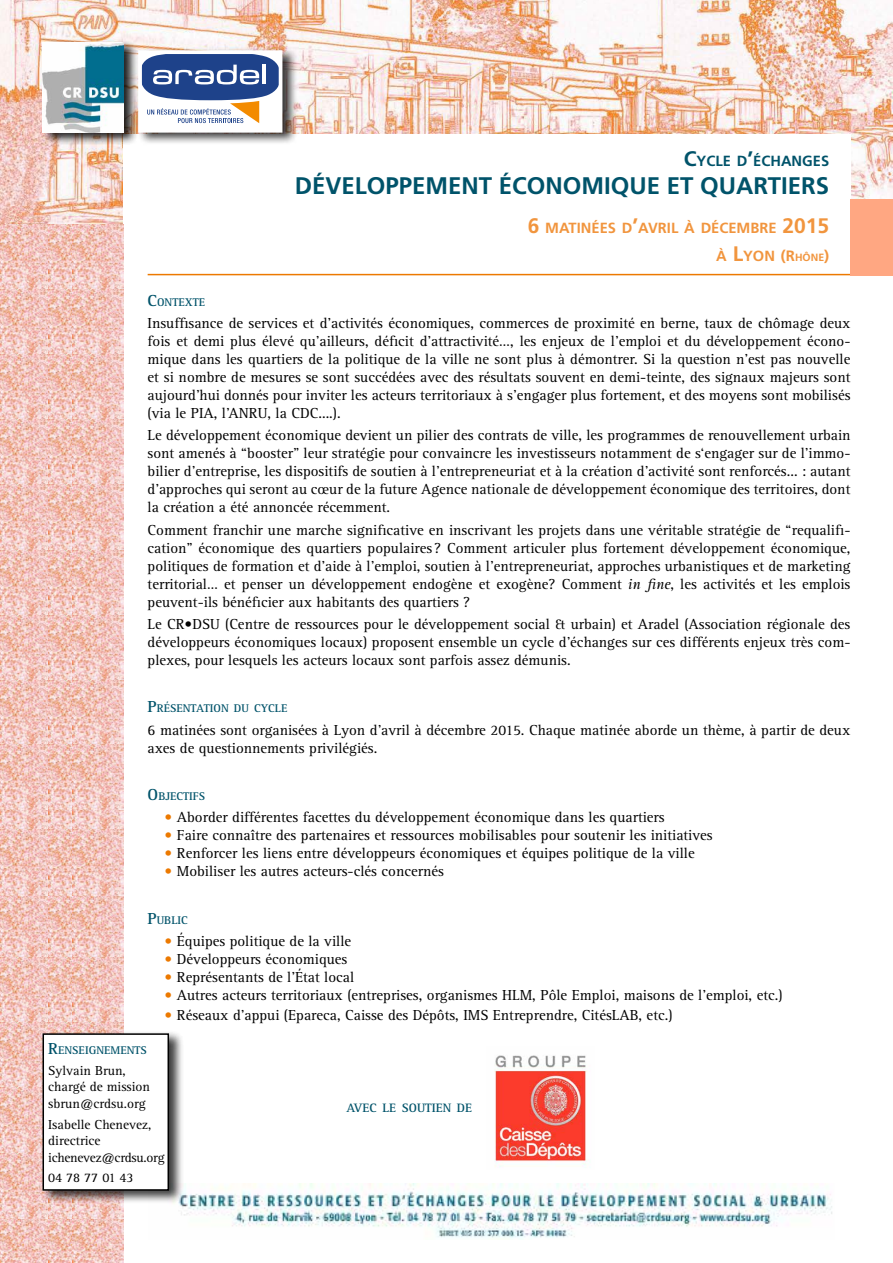
<style>
.page{position:relative;width:893px;height:1263px;background:#fff}
.page>*{position:absolute;margin:0;border:0;box-sizing:border-box;transform-origin:0 0}
.t1{font:700 24px "Frutiger";color:#00536a}
.t2{font:15px/18px "Rotis Serif";color:#000;text-align:justify}
.t3{font:700 14.7px "Frutiger";color:#f1953e}
.t4{font:700 14.7px "Frutiger";color:#00536a}
.t5{font:13.5px/16.5px "Rotis Serif";color:#000}
.t6{font:13.5px "Rotis Serif";letter-spacing:-.02em;color:#000}
.t7{font:700 12.6px "Rotis Serif";color:#00536a}
.t8{font:700 11.55px "Rotis Serif";color:#00536a}
.s1{font-size:21px}
.s2{font-size:15px}
.s3{font-size:10.5px}
.s4{font-size:16.5px}
.s5{font-style:italic}
.s6{color:#ec7900}
</style>
<div class="page">
<img style="left:0;top:0;width:893px;height:224px">
<div style="left:123px;top:134px;width:727px;height:142px;background:#fff"></div>
<hr style="left:148px;top:274px;width:702px;height:1px;background:#ec7900">
<div style="left:41px;top:39px;width:98px;height:106px;background:#000;opacity:.86"></div>
<img style="left:43px;top:43px;width:80px;height:90px">
<div style="left:137px;top:47px;width:161px;height:99px;background:#000;opacity:.75"></div>
<div style="left:140px;top:52px;width:141px;height:79px;background:#fff"></div>
<svg style="left:143px;top:55px;width:134px;height:68px"></svg>
<div style="left:138px;top:50px;width:144px;height:83px;border:4px solid #fff"></div>
<img style="left:179px;top:1184px;width:653px;height:55px">
<div style="left:850px;top:199px;width:43px;height:77px;background:#ffa782"></div>
<img style="left:0;top:224px;width:49px;height:542px">
<img style="left:0;top:766px;width:49px;height:127px">
<img style="left:0;top:893px;width:49px;height:64px">
<img style="left:0;top:957px;width:49px;height:258px">
<img style="left:0;top:1215px;width:49px;height:48px">
<img style="left:49px;top:224px;width:24px;height:542px">
<img style="left:49px;top:766px;width:24px;height:127px">
<img style="left:49px;top:893px;width:24px;height:64px">
<img style="left:49px;top:957px;width:24px;height:258px">
<img style="left:49px;top:1215px;width:24px;height:48px">
<img style="left:73px;top:224px;width:50px;height:542px">
<img style="left:73px;top:766px;width:50px;height:127px">
<img style="left:73px;top:893px;width:50px;height:64px">
<img style="left:73px;top:957px;width:50px;height:258px">
<img style="left:73px;top:1215px;width:50px;height:48px">
<div style="left:41px;top:1030px;width:143px;height:174px;background:#000;opacity:.75"></div>
<div style="left:43px;top:1034px;width:125px;height:156px;background:#fff"></div>
<div style="left:43px;top:1033px;width:126px;height:158px;border:2px solid #000"></div>
<img style="left:494px;top:1055px;width:94px;height:112px">
<p class="t4" style="left:684px;top:153px;width:147px"><span class="s1">C</span>YCLE D<span class="s1">’</span>ÉCHANGES</p>
<p class="t1" style="left:295px;top:172px;width:536px">DÉVELOPPEMENT ÉCONOMIQUE ET QUARTIERS</p>
<p class="t3" style="left:528px;top:220px;width:303px"><span class="s1">6</span> MATINÉES D<span class="s1">’</span>AVRIL À DÉCEMBRE <span class="s1">2015</span></p>
<p class="t3" style="left:716px;top:248px;width:114px">À <span class="s1">L</span>YON <span class="s2">(R</span><span class="s3">HÔNE</span><span class="s2">)</span></p>
<p class="t8" style="left:148px;top:295px;width:59px"><span class="s4">C</span>ONTEXTE</p>
<p class="t2" style="left:148px;top:315px;width:704px">Insuffisance de services et d’activités économiques, commerces de proximité en berne, taux de chômage deux fois et demi plus élevé qu’ailleurs, déficit d’attractivité…, les enjeux de l’emploi et du développement écono&shy;mique dans les quartiers de la politique de la ville ne sont plus à démontrer. Si la question n’est pas nouvelle et si nombre de mesures se sont succédées avec des résultats souvent en demi-teinte, des signaux majeurs sont aujourd’hui donnés pour inviter les acteurs territoriaux à s’engager plus fortement, et des moyens sont mobilisés (via le PIA, l’ANRU, la CDC....).</p>
<p class="t2" style="left:148px;top:427px;width:704px">Le développement économique devient un pilier des contrats de ville, les programmes de renouvellement urbain sont amenés à “booster” leur stratégie pour convaincre les investisseurs notamment de s‘engager sur de l’immo&shy;bilier d’entreprise, les dispositifs de soutien à l’entrepreneuriat et à la création d’activité sont renforcés... : autant d’approches qui seront au cœur de la future Agence nationale de développement économique des territoires, dont la création a été annoncée récemment.</p>
<p class="t2" style="left:148px;top:521px;width:704px">Comment franchir une marche significative en inscrivant les projets dans une véritable stratégie de “requalifi&shy;cation” économique des quartiers populaires ? Comment articuler plus fortement développement économique, politiques de formation et d’aide à l’emploi, soutien à l’entrepreneuriat, approches urbanistiques et de marketing territorial… et penser un développement endogène et exogène? Comment <span class="s5">in fine</span>, les activités et les emplois peuvent-ils bénéficier aux habitants des quartiers ?</p>
<p class="t2" style="left:148px;top:615px;width:704px">Le CR•DSU (Centre de ressources pour le développement social &amp; urbain) et Aradel (Association régionale des développeurs économiques locaux) proposent ensemble un cycle d’échanges sur ces différents enjeux très com&shy;plexes, pour lesquels les acteurs locaux sont parfois assez démunis.</p>
<p class="t8" style="left:148px;top:702px;width:141px"><span class="s4">P</span>RÉSENTATION DU CYCLE</p>
<p class="t2" style="left:148px;top:721px;width:704px">6 matinées sont organisées à Lyon d’avril à décembre 2015. Chaque matinée aborde un thème, à partir de deux axes de questionnements privilégiés.</p>
<p class="t8" style="left:148px;top:790px;width:59px"><span class="s4">O</span>BJECTIFS</p>
<p class="t2" style="left:165px;top:809px;width:501px"><span class="s6">•</span> Aborder différentes facettes du développement économique dans les quartiers</p>
<p class="t2" style="left:165px;top:827px;width:550px"><span class="s6">•</span> Faire connaître des partenaires et ressources mobilisables pour soutenir les initiatives</p>
<p class="t2" style="left:165px;top:845px;width:532px"><span class="s6">•</span> Renforcer les liens entre développeurs économiques et équipes politique de la ville</p>
<p class="t2" style="left:165px;top:863px;width:281px"><span class="s6">•</span> Mobiliser les autres acteurs-clés concernés</p>
<p class="t8" style="left:148px;top:913px;width:41px"><span class="s4">P</span>UBLIC</p>
<p class="t2" style="left:165px;top:933px;width:188px"><span class="s6">•</span> Équipes politique de la ville</p>
<p class="t2" style="left:165px;top:951px;width:184px"><span class="s6">•</span> Développeurs économiques</p>
<p class="t2" style="left:165px;top:969px;width:191px"><span class="s6">•</span> Représentants de l’État local</p>
<p class="t2" style="left:165px;top:987px;width:619px"><span class="s6">•</span> Autres acteurs territoriaux (entreprises, organismes HLM, Pôle Emploi, maisons de l’emploi, etc.)</p>
<p class="t2" style="left:165px;top:1006px;width:509px"><span class="s6">•</span> Réseaux d’appui (Epareca, Caisse des Dépôts, IMS Entreprendre, CitésLAB, etc.)</p>
<p class="t8" style="left:48px;top:1043px;width:100px"><span class="s4">R</span>ENSEIGNEMENTS</p>
<p class="t5" style="left:48px;top:1062px;width:79px">Sylvain Brun,</p>
<p class="t5" style="left:48px;top:1079px;width:103px">chargé de mission sbrun@crdsu.org</p>
<p class="t5" style="left:48px;top:1116px;width:105px">Isabelle Chenevez, directrice</p>
<p class="t6" style="left:48px;top:1149px;width:118px">ichenevez@crdsu.org</p>
<p class="t5" style="left:48px;top:1170px;width:87px">04 78 77 01 43</p>
<p class="t7" style="left:346px;top:1100px;width:127px">AVEC LE SOUTIEN DE</p>
</div>
